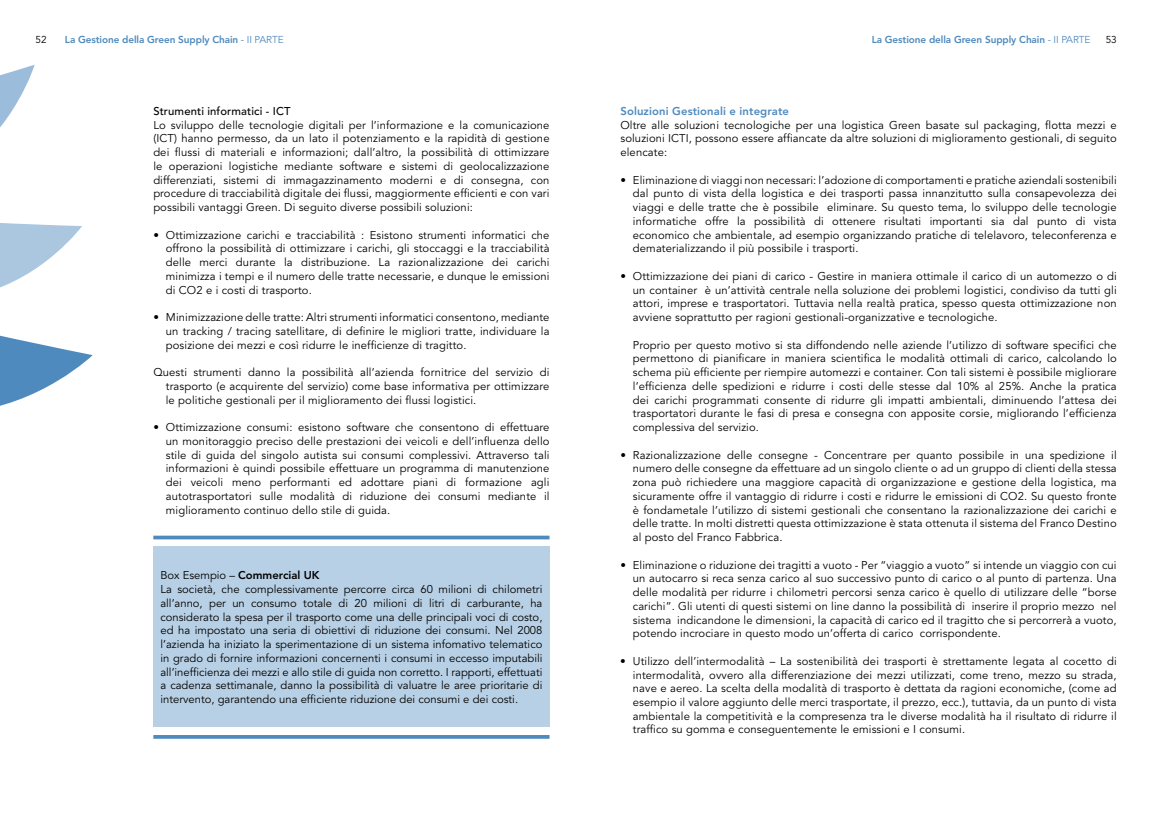
<style>
.page{position:relative;width:1170px;height:815px;background:#fff}
.page>*{position:absolute;margin:0;border:0;box-sizing:border-box;transform-origin:0 0}
.t1{font:11.25px/13.8px "Avenir";letter-spacing:.01em;color:#000;text-align:justify}
.t2{font:800 10px "Avenir";letter-spacing:-.01em;color:#4f8abe}
.t3{font:10px "Avenir";color:#000}
.s1{font-weight:400}
.s2{font-weight:500}
.s3{font-weight:800}
.s4{font-weight:800;color:#4f8abe}
</style>
<div class="page">
<svg style="left:0;top:65px;width:93px;height:341px"></svg>
<svg style="left:153px;top:536px;width:396px;height:203px"></svg>
<div style="left:153px;top:547px;width:396px;height:180px;background:#b8d0e5"></div>
<p class="t2" style="left:65px;top:34px;width:220px">La Gestione della Green Supply Chain <span class="s1">- II PARTE</span></p>
<p class="t2" style="left:871px;top:34px;width:220px">La Gestione della Green Supply Chain <span class="s1">- II PARTE</span></p>
<p class="t3" style="left:35px;top:34px;width:13px">52</p>
<p class="t3" style="left:1105px;top:34px;width:13px">53</p>
<p class="t1" style="left:153px;top:104px;width:398px;text-align:left"><span class="s2">Strumenti informatici - ICT<br></span>Lo sviluppo delle tecnologie digitali per l’informazione e la comunicazione (ICT) hanno permesso, da un lato il potenziamento e la rapidità di gestione dei flussi di materiali e informazioni; dall’altro, la possibilità di ottimizzare le operazioni logistiche mediante software e sistemi di geolocalizzazione differenziati, sistemi di immagazzinamento moderni e di consegna, con procedure di tracciabilità digitale dei flussi, maggiormente efficienti e con vari possibili vantaggi Green. Di seguito diverse possibili soluzioni:</p>
<p class="t1" style="left:166px;top:228px;width:385px;text-indent:-13px">• Ottimizzazione carichi e tracciabilità : Esistono strumenti informatici che offrono la possibilità di ottimizzare i carichi, gli stoccaggi e la tracciabilità delle merci durante la distribuzione. La razionalizzazione dei carichi minimizza i tempi e il numero delle tratte necessarie, e dunque le emissioni di CO2 e i costi di trasporto.</p>
<p class="t1" style="left:166px;top:311px;width:385px;text-indent:-12px">• Minimizzazione delle tratte: Altri strumenti informatici consentono, mediante un tracking / tracing satellitare, di definire le migliori tratte, individuare la posizione dei mezzi e così ridurre le inefficienze di tragitto.</p>
<p class="t1" style="left:166px;top:366px;width:385px;text-indent:-12px">Questi strumenti danno la possibilità all’azienda fornitrice del servizio di trasporto (e acquirente del servizio) come base informativa per ottimizzare le politiche gestionali per il miglioramento dei flussi logistici.</p>
<p class="t1" style="left:166px;top:421px;width:385px;text-indent:-12px">• Ottimizzazione consumi: esistono software che consentono di effettuare un monitoraggio preciso delle prestazioni dei veicoli e dell’influenza dello stile di guida del singolo autista sui consumi complessivi. Attraverso tali informazioni è quindi possibile effettuare un programma di manutenzione dei veicoli meno performanti ed adottare piani di formazione agli autotrasportatori sulle modalità di riduzione dei consumi mediante il miglioramento continuo dello stile di guida.</p>
<p class="t1" style="left:160px;top:569px;width:383px;text-align:left">Box Esempio – <span class="s3">Commercial UK<br></span>La società, che complessivamente percorre circa 60 milioni di chilometri all’anno, per un consumo totale di 20 milioni di litri di carburante, ha considerato la spesa per il trasporto come una delle principali voci di costo, ed ha impostato una seria di obiettivi di riduzione dei consumi. Nel 2008 l’azienda ha iniziato la sperimentazione di un sistema infomativo telematico in grado di fornire informazioni concernenti i consumi in eccesso imputabili all’inefficienza dei mezzi e allo stile di guida non corretto. I rapporti, effettuati a cadenza settimanale, danno la possibilità di valuatre le aree prioritarie di intervento, garantendo una efficiente riduzione dei consumi e dei costi.</p>
<p class="t1" style="left:620px;top:104px;width:498px;text-align:left"><span class="s4">Soluzioni Gestionali e integrate<br></span>Oltre alle soluzioni tecnologiche per una logistica Green basate sul packaging, flotta mezzi e soluzioni ICTI, possono essere affiancate da altre soluzioni di miglioramento gestionali, di seguito elencate:</p>
<p class="t1" style="left:633px;top:173px;width:485px;text-indent:-12px">• Eliminazione di viaggi non necessari: l’adozione di comportamenti e pratiche aziendali sostenibili dal punto di vista della logistica e dei trasporti passa innanzitutto sulla consapevolezza dei viaggi e delle tratte che è possibile eliminare. Su questo tema, lo sviluppo delle tecnologie informatiche offre la possibilità di ottenere risultati importanti sia dal punto di vista economico che ambientale, ad esempio organizzando pratiche di telelavoro, teleconferenza e dematerializzando il più possibile i trasporti.</p>
<p class="t1" style="left:633px;top:269px;width:485px;text-indent:-12px">• Ottimizzazione dei piani di carico - Gestire in maniera ottimale il carico di un automezzo o di un container è un’attività centrale nella soluzione dei problemi logistici, condiviso da tutti gli attori, imprese e trasportatori. Tuttavia nella realtà pratica, spesso questa ottimizzazione non avviene soprattutto per ragioni gestionali-organizzative e tecnologiche.</p>
<p class="t1" style="left:633px;top:338px;width:485px">Proprio per questo motivo si sta diffondendo nelle aziende l’utilizzo di software specifici che permettono di pianificare in maniera scientifica le modalità ottimali di carico, calcolando lo schema più efficiente per riempire automezzi e container. Con tali sistemi è possibile migliorare l’efficienza delle spedizioni e ridurre i costi delle stesse dal 10% al 25%. Anche la pratica dei carichi programmati consente di ridurre gli impatti ambientali, diminuendo l’attesa dei trasportatori durante le fasi di presa e consegna con apposite corsie, migliorando l’efficienza complessiva del servizio.</p>
<p class="t1" style="left:632px;top:448px;width:485px;text-indent:-12px">• Razionalizzazione delle consegne - Concentrare per quanto possibile in una spedizione il numero delle consegne da effettuare ad un singolo cliente o ad un gruppo di clienti della stessa zona può richiedere una maggiore capacità di organizzazione e gestione della logistica, ma sicuramente offre il vantaggio di ridurre i costi e ridurre le emissioni di CO2. Su questo fronte è fondametale l’utilizzo di sistemi gestionali che consentano la razionalizzazione dei carichi e delle tratte. In molti distretti questa ottimizzazione è stata ottenuta il sistema del Franco Destino al posto del Franco Fabbrica.</p>
<p class="t1" style="left:632px;top:558px;width:485px;text-indent:-12px">• Eliminazione o riduzione dei tragitti a vuoto - Per “viaggio a vuoto” si intende un viaggio con cui un autocarro si reca senza carico al suo successivo punto di carico o al punto di partenza. Una delle modalità per ridurre i chilometri percorsi senza carico è quello di utilizzare delle “borse carichi”. Gli utenti di questi sistemi on line danno la possibilità di inserire il proprio mezzo nel sistema indicandone le dimensioni, la capacità di carico ed il tragitto che si percorrerà a vuoto, potendo incrociare in questo modo un’offerta di carico corrispondente.</p>
<p class="t1" style="left:632px;top:654px;width:485px;text-indent:-13px">• Utilizzo dell’intermodalità – La sostenibilità dei trasporti è strettamente legata al cocetto di intermodalità, ovvero alla differenziazione dei mezzi utilizzati, come treno, mezzo su strada, nave e aereo. La scelta della modalità di trasporto è dettata da ragioni economiche, (come ad esempio il valore aggiunto delle merci trasportate, il prezzo, ecc.), tuttavia, da un punto di vista ambientale la competitività e la compresenza tra le diverse modalità ha il risultato di ridurre il traffico su gomma e conseguentemente le emissioni e I consumi.</p>
</div>
